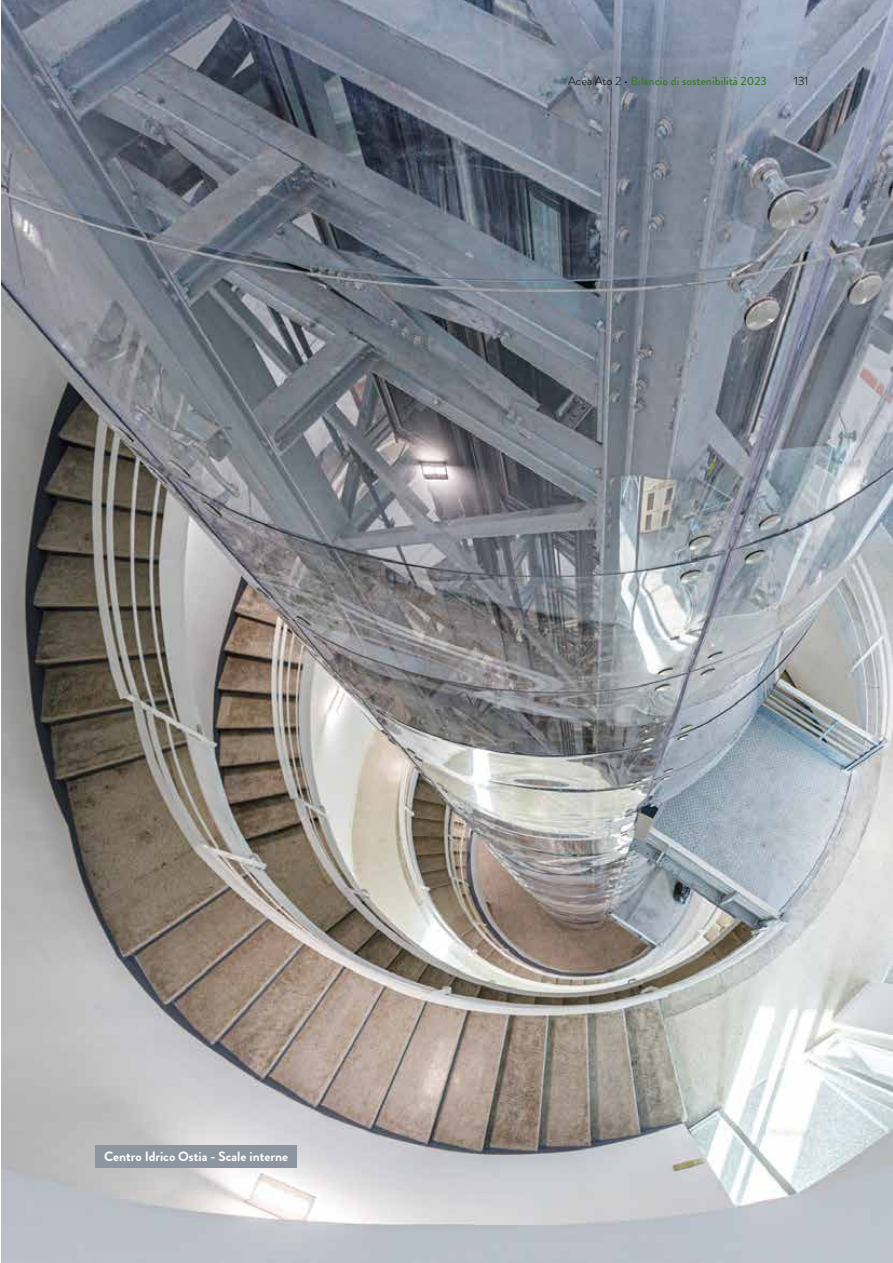
<style>
.page{position:relative;width:893px;height:1263px;background:#fff}
.page>*{position:absolute;margin:0;border:0;box-sizing:border-box;transform-origin:0 0}
.t1{font:700 13.5px "Brandon Grotesque";color:#fff}
.t2{font:500 12px "Brandon Grotesque";color:#3b7b31}
.t3{font:300 12px "Brandon Grotesque";color:#000}
.s1{font-weight:300;color:#000}
</style>
<div class="page">
<img style="left:1px;top:0;width:892px;height:1263px">
<div style="left:96px;top:1145px;width:201px;height:22px;background:#8d96a0"></div>
<p class="t2" style="left:568px;top:73px;width:200px"><span class="s1">Acea Ato 2 •</span> Bilancio di sostenibilità 2023</p>
<p class="t3" style="left:794px;top:73px;width:16px">131</p>
<p class="t1" style="left:104px;top:1147px;width:185px">Centro Idrico Ostia - Scale interne</p>
</div>
